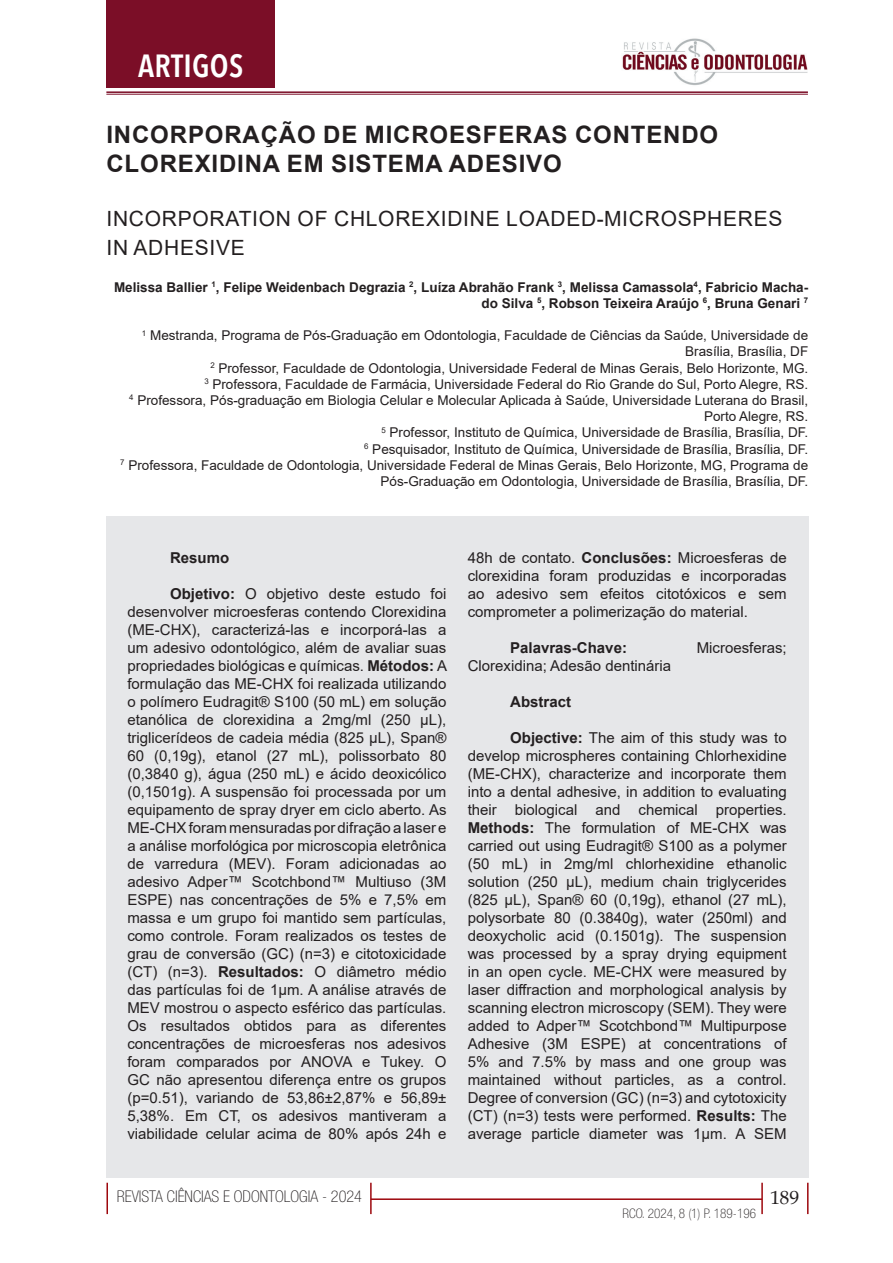
<style>
.page{position:relative;width:893px;height:1263px;background:#fff}
.page>*{position:absolute;margin:0;border:0;box-sizing:border-box;transform-origin:0 0}
.t1{font:600 condensed 31.8px "Avenir Next LT Pro";letter-spacing:.01em;color:#fff}
.t2{font:700 24px/28.8px "Arial";letter-spacing:.035em;color:#231f20}
.t3{font:21px/28.8px "Arial";letter-spacing:.035em;color:#231f20}
.t4{font:19.2px "Book Antiqua";color:#231f20}
.t5{font:100 condensed 16.2px "Helvetica Neue LT Std";color:#231f20}
.t6{font:15px/18px "Arial";color:#231f20;text-align:justify}
.t7{font:700 15px "Arial";color:#231f20}
.t8{font:13.5px/16.2px "Arial";color:#231f20;text-align:right}
.t9{font:700 13.5px/16.2px "Arial";color:#231f20;text-align:right}
.t10{font:100 condensed 13.2px "Helvetica Neue LT Std";color:#231f20}
.s1{font-weight:700}
</style>
<div class="page">
<hr style="left:807px;top:1183px;width:1px;height:31px;background:#9d070d">
<hr style="left:106px;top:1183px;width:2px;height:31px;background:#9d070d">
<hr style="left:370px;top:1183px;width:2px;height:31px;background:#9d070d">
<hr style="left:761px;top:1183px;width:2px;height:31px;background:#9d070d">
<hr style="left:371px;top:1198px;width:391px;height:2px;background:#9d070d">
<img style="left:622px;top:38px;width:186px;height:47px">
<div style="left:106px;top:0;width:169px;height:87px;background:#7b0e27"></div>
<hr style="left:106px;top:91px;width:702px;height:2px;background:#7b0e27">
<hr style="left:106px;top:94px;width:702px;height:1px;background:#7b0e27">
<div style="left:106px;top:516px;width:702px;height:662px;background:#e6e7e9"></div>
<h1 class="t1" style="left:138px;top:47px;width:107px">ARTIGOS</h1>
<h2 class="t2" style="left:106px;top:120px;width:613px">INCORPORAÇÃO DE MICROESFERAS CONTENDO<br>CLOREXIDINA EM SISTEMA ADESIVO</h2>
<h3 class="t3" style="left:106px;top:204px;width:678px">INCORPORATION OF CHLOREXIDINE LOADED-MICROSPHERES<br>IN ADHESIVE</h3>
<p class="t9" style="left:114px;top:279px;width:696px">Melissa Ballier <sup>1</sup>, Felipe Weidenbach Degrazia <sup>2</sup>, Luíza Abrahão Frank <sup>3</sup>, Melissa Camassola<sup>4</sup>, Fabricio Macha&shy;do Silva <sup>5</sup>, Robson Teixeira Araújo <sup>6</sup>, Bruna Genari <sup>7</sup></p>
<p class="t8" style="left:120px;top:327px;width:689px"><sup>1</sup> Mestranda, Programa de Pós-Graduação em Odontologia, Faculdade de Ciências da Saúde, Universidade de Brasília, Brasília, DF<br><sup>2</sup> Professor, Faculdade de Odontologia, Universidade Federal de Minas Gerais, Belo Horizonte, MG.<br><sup>3</sup> Professora, Faculdade de Farmácia, Universidade Federal do Rio Grande do Sul, Porto Alegre, RS.<br><sup>4</sup> Professora, Pós-graduação em Biologia Celular e Molecular Aplicada à Saúde, Universidade Luterana do Brasil, Porto Alegre, RS.<br><sup>5</sup> Professor, Instituto de Química, Universidade de Brasília, Brasília, DF.<br><sup>6</sup> Pesquisador, Instituto de Química, Universidade de Brasília, Brasília, DF.<br><sup>7</sup> Professora, Faculdade de Odontologia, Universidade Federal de Minas Gerais, Belo Horizonte, MG, Programa de Pós-Graduação em Odontologia, Universidade de Brasília, Brasília, DF.</p>
<p class="t7" style="left:170px;top:547px;width:61px">Resumo</p>
<p class="t6" style="left:127px;top:584px;width:321px;text-indent:43px"><span class="s1">Objetivo:</span> O objetivo deste estudo foi desenvolver microesferas contendo Clorexidina (ME-CHX), caracterizá-las e incorporá-las a um adesivo odontológico, além de avaliar suas propriedades biológicas e químicas. <span class="s1">Métodos:</span> A formulação das ME-CHX foi realizada utilizando o polímero Eudragit® S100 (50 mL) em solução etanólica de clorexidina a 2mg/ml (250 µL), triglicerídeos de cadeia média (825 µL), Span® 60 (0,19g), etanol (27 mL), polissorbato 80 (0,3840 g), água (250 mL) e ácido deoxicólico (0,1501g). A suspensão foi processada por um equipamento de spray dryer em ciclo aberto. As ME-CHX foram mensuradas por difração a laser e a análise morfológica por microscopia eletrônica de varredura (MEV). Foram adicionadas ao adesivo Adper™ Scotchbond™ Multiuso (3M ESPE) nas concentrações de 5% e 7,5% em massa e um grupo foi mantido sem partículas, como controle. Foram realizados os testes de grau de conversão (GC) (n=3) e citotoxicidade (CT) (n=3). <span class="s1">Resultados:</span> O diâmetro médio das partículas foi de 1µm. A análise através de MEV mostrou o aspecto esférico das partículas.<br>Os resultados obtidos para as diferentes concentrações de microesferas nos adesivos foram comparados por ANOVA e Tukey. O GC não apresentou diferença entre os grupos (p=0.51), variando de 53,86±2,87% e 56,89± 5,38%. Em CT, os adesivos mantiveram a viabilidade celular acima de 80% após 24h e</p>
<p class="t6" style="left:468px;top:548px;width:320px">48h de contato. <span class="s1">Conclusões:</span> Microesferas de clorexidina foram produzidas e incorporadas ao adesivo sem efeitos citotóxicos e sem comprometer a polimerização do material.</p>
<p class="t7" style="left:510px;top:637px;width:118px">Palavras-Chave:</p>
<p class="t6" style="left:697px;top:638px;width:92px">Microesferas;</p>
<p class="t6" style="left:468px;top:656px;width:205px">Clorexidina; Adesã o dentiná ria</p>
<p class="t7" style="left:510px;top:691px;width:62px">Abstract</p>
<p class="t6" style="left:468px;top:728px;width:320px;text-indent:43px"><span class="s1">Objective:</span> The aim of this study was to develop microspheres containing Chlorhexidine (ME-CHX), characterize and incorporate them into a dental adhesive, in addition to evaluating their biological and chemical properties.<br><span class="s1">Methods:</span> The formulation of ME-CHX was carried out using Eudragit® S100 as a polymer (50 mL) in 2mg/ml chlorhexidine ethanolic solution (250 µL), medium chain triglycerides (825 µL), Span® 60 (0,19g), ethanol (27 mL), polysorbate 80 (0.3840g), water (250ml) and deoxycholic acid (0.1501g). The suspension was processed by a spray drying equipment in an open cycle. ME-CHX were measured by laser diffraction and morphological analysis by scanning electron microscopy (SEM). They were added to Adper™ Scotchbond™ Multipurpose Adhesive (3M ESPE) at concentrations of 5% and 7.5% by mass and one group was maintained without particles, as a control.<br>Degree of conversion (GC) (n=3) and cytotoxicity (CT) (n=3) tests were performed. <span class="s1">Results:</span> The average particle diameter was 1µm. A SEM</p>
<p class="t5" style="left:117px;top:1187px;width:247px">REVISTA CIÊNCIAS E ODONTOLOGIA - 2024</p>
<p class="t4" style="left:770px;top:1184px;width:30px">189</p>
<p class="t10" style="left:623px;top:1206px;width:135px">RCO. 2024, 8 (1) P. 189-196</p>
</div>
